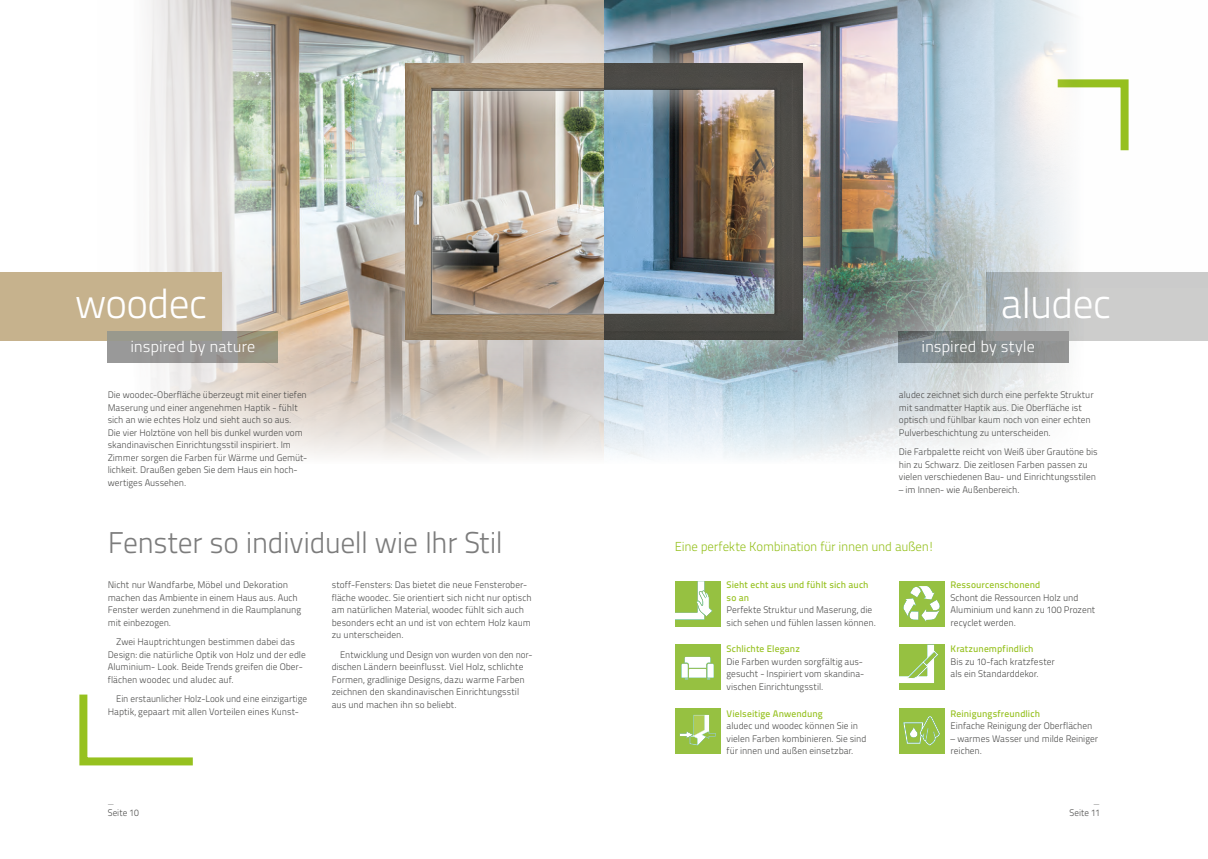
<style>
.page{position:relative;width:1208px;height:859px;background:#fff}
.page>*{position:absolute;margin:0;border:0;box-sizing:border-box;transform-origin:0 0}
.Infobox_Head_16_23_r{font:42px "Titillium Text 25 L 250 wt";letter-spacing:-.02em;color:#fff}
.Head_30_34_neg{font:30px "Titillium Text 25 L 250 wt";letter-spacing:-.02em;color:#7c7c7c}
.Infobox_Head_16_23_r-2{font:16px "Titillium Text 25 L 250 wt";color:#fff}
.Copy_9_5_12_5_grey{font:13px "Titillium Text 25 L 250 wt";letter-spacing:-.02em;color:#96c11f}
.Copy_9_5_12_5_grey-2{font:9.5px/12.5px "Titillium Text 25 L 250 wt";letter-spacing:-.005em;color:#4b4b4a}
.Copy-Zwischenhead_11{font:9.5px/12.5px "Titillium Text 25 L 250 wt";letter-spacing:-.005em;color:#4b4b4a}
.Copy_9_5_12_5_grey_I{font:9.5px/12.5px "Titillium Text 25 L 250 wt";color:#4b4b4a}
.Copy_9_5_12_5_grey_I-2{font:9.5px/12.5px "Titillium Text 25 L 250 wt";color:#4b4b4a;scale:.96 1}
.Copy_9_5_12_5_grey-3{font:9.5px "Titillium Text 25 L 250 wt";letter-spacing:-.005em;color:#4b4b4a;scale:.95 1}
.t1{font:9.5px "Titillium Text 25 L 1 wt";color:#4b4b4a;scale:1.35 1}
.s1{font-family:"Titillium Text 25 L 600 wt";color:#96c11f}
</style>
<div class="page">
<svg style="left:79px;top:694px;width:114px;height:72px"></svg>
<img style="left:98px;top:0;width:1110px;height:458px">
<div style="left:356px;top:14px;width:495px;height:375px;background:#fff;opacity:.75"></div>
<img style="left:405px;top:63px;width:397px;height:277px">
<div style="left:0;top:272px;width:221px;height:68px;background:#c6b28d"></div>
<svg style="left:986px;top:272px;width:222px;height:68px;background:#c2c4c4"></svg>
<svg style="left:108px;top:332px;width:170px;height:31px;background:#98968f"></svg>
<svg style="left:899px;top:332px;width:170px;height:31px;background:#868b8d"></svg>
<svg style="left:675px;top:581px;width:45px;height:45px;fill:#96c141"></svg>
<svg style="left:899px;top:581px;width:45px;height:45px;fill:#96c141"></svg>
<svg style="left:675px;top:645px;width:45px;height:45px;fill:#96c141"></svg>
<svg style="left:899px;top:645px;width:45px;height:45px;fill:#96c141"></svg>
<svg style="left:675px;top:709px;width:45px;height:45px;background:#a1c759"></svg>
<svg style="left:899px;top:709px;width:45px;height:45px;background:#9bc453"></svg>
<p class="Infobox_Head_16_23_r" style="left:75px;top:272px;width:133px">woodec</p>
<p class="Infobox_Head_16_23_r" style="left:1001px;top:272px;width:112px">aludec</p>
<p class="Infobox_Head_16_23_r-2" style="left:130px;top:335px;width:126px">inspired by nature</p>
<p class="Infobox_Head_16_23_r-2" style="left:921px;top:335px;width:115px">inspired by style</p>
<p class="Copy_9_5_12_5_grey-2" style="left:108px;top:388px;width:201px">Die woodec-Oberfläche überzeugt mit einer tiefen Maserung und einer angenehmen Haptik - fühlt sich an wie echtes Holz und sieht auch so aus.<br>Die vier Holztöne von hell bis dunkel wurden vom skandinavischen Einrichtungsstil inspiriert. Im Zimmer sorgen die Farben für Wärme und Gemüt&shy;lichkeit. Draußen geben Sie dem Haus ein hoch&shy;wertiges Aussehen.</p>
<p class="Copy_9_5_12_5_grey-2" style="left:899px;top:388px;width:196px">aludec zeichnet sich durch eine perfekte Struktur mit sandmatter Haptik aus. Die Oberfläche ist optisch und fühlbar kaum noch von einer echten Pulverbeschichtung zu unterscheiden.</p>
<p class="Copy_9_5_12_5_grey-2" style="left:899px;top:445px;width:200px">Die Farbpalette reicht von Weiß über Grautöne bis hin zu Schwarz. Die zeitlosen Farben passen zu vielen verschiedenen Bau- und Einrichtungsstilen</p>
<p class="Copy_9_5_12_5_grey-2" style="left:899px;top:483px;width:122px">– im Innen- wie Außenbereich.</p>
<p class="Head_30_34_neg" style="left:108px;top:520px;width:396px">Fenster so individuell wie Ihr Stil</p>
<p class="Copy_9_5_12_5_grey" style="left:675px;top:537px;width:261px">Eine perfekte Kombination für innen und außen!</p>
<p class="Copy_9_5_12_5_grey-2" style="left:108px;top:578px;width:195px">Nicht nur Wandfarbe, Möbel und Dekoration machen das Ambiente in einem Haus aus. Auch Fenster werden zunehmend in die Raumplanung mit einbezogen.</p>
<p class="Copy_9_5_12_5_grey_I" style="left:108px;top:635px;width:200px;text-indent:9px">Zwei Hauptrichtungen bestimmen dabei das Design: die natürliche Optik von Holz und der edle Aluminium- Look. Beide Trends greifen die Ober&shy;flächen woodec und aludec auf.</p>
<p class="Copy_9_5_12_5_grey_I" style="left:108px;top:692px;width:201px;text-indent:9px">Ein erstaunlicher Holz-Look und eine einzigartige<br>Haptik, gepaart mit allen Vorteilen eines Kunst-</p>
<p class="Copy_9_5_12_5_grey_I" style="left:332px;top:578px;width:201px">stoff-Fensters: Das bietet die neue Fensterober&shy;fläche woodec. Sie orientiert sich nicht nur optisch am natürlichen Material, woodec fühlt sich auch besonders echt an und ist von echtem Holz kaum zu unterscheiden.</p>
<p class="Copy_9_5_12_5_grey_I-2" style="left:332px;top:648px;width:210px;text-indent:9px">Entwicklung und Design von wurden von den nor&shy;dischen Ländern beeinflusst. Viel Holz, schlichte Formen, gradlinige Designs, dazu warme Farben zeichnen den skandinavischen Einrichtungsstil aus und machen ihn so beliebt.</p>
<p class="Copy-Zwischenhead_11" style="left:726px;top:578px;width:151px"><span class="s1">Sieht echt aus und fühlt sich auch so an<br></span>Perfekte Struktur und Maserung, die sich sehen und fühlen lassen können.</p>
<p class="Copy-Zwischenhead_11" style="left:726px;top:642px;width:138px"><span class="s1">Schlichte Eleganz<br></span>Die Farben wurden sorgfältig aus&shy;gesucht - Inspiriert vom skandina&shy;vischen Einrichtungsstil.</p>
<p class="Copy-Zwischenhead_11" style="left:726px;top:707px;width:141px"><span class="s1">Vielseitige Anwendung<br></span>aludec und woodec können Sie in vielen Farben kombinieren. Sie sind für innen und außen einsetzbar.</p>
<p class="Copy-Zwischenhead_11" style="left:950px;top:578px;width:146px"><span class="s1">Ressourcenschonend<br></span>Schont die Ressourcen Holz und<br>Aluminium und kann zu 100 Prozent recyclet werden.</p>
<p class="Copy-Zwischenhead_11" style="left:950px;top:642px;width:106px"><span class="s1">Kratzunempfindlich<br></span>Bis zu 10-fach kratzfester als ein Standarddekor.</p>
<p class="Copy-Zwischenhead_11" style="left:950px;top:707px;width:143px"><span class="s1">Reinigungsfreundlich<br></span>Einfache Reinigung der Oberflächen</p>
<p class="Copy-Zwischenhead_11" style="left:950px;top:732px;width:149px">– warmes Wasser und milde Reiniger reichen.</p>
<p class="t1" style="left:108px;top:793px;width:6px">_</p>
<p class="Copy_9_5_12_5_grey-3" style="left:108px;top:805px;width:34px">Seite 10</p>
<p class="t1" style="left:1093px;top:793px;width:6px">_</p>
<p class="Copy_9_5_12_5_grey-3" style="left:1069px;top:805px;width:34px">Seite 11</p>
</div>
